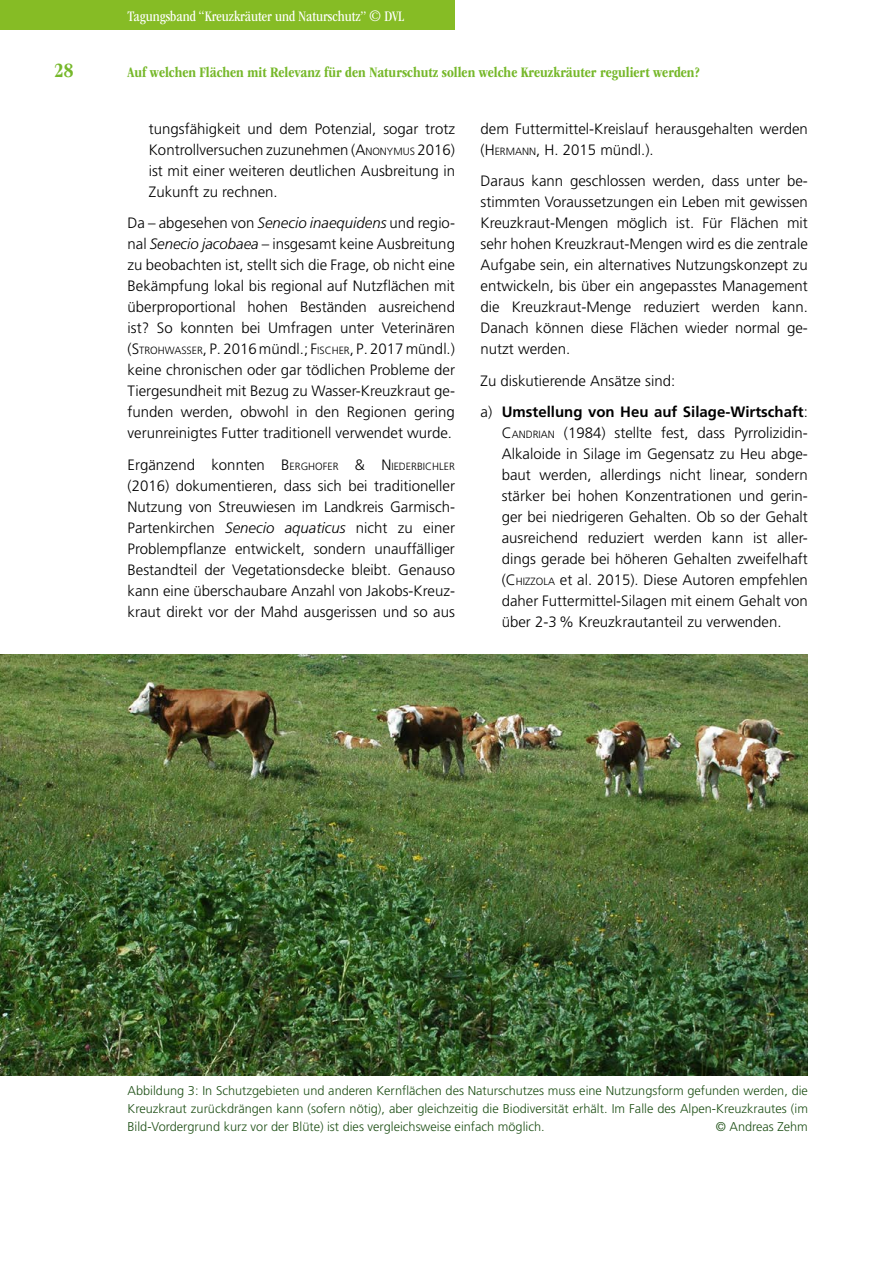
<style>
.page{position:relative;width:893px;height:1263px;background:#fff}
.page>*{position:absolute;margin:0;border:0;box-sizing:border-box;transform-origin:0 0}
.t1{font:700 condensed 21px "ITC Garamond Std";color:#76b82a}
.LT_2-Sp{font:300 15px/21px "Frutiger LT Std";color:#000;text-align:justify}
.LT_2-Sp_Einzug{font:300 15px/21px "Frutiger LT Std";color:#000;text-align:justify}
.t2{font:700 condensed 15px "ITC Garamond Std";color:#76b82a}
.t3{font:condensed 15px "ITC Garamond Std";color:#fff}
.t4{font:300 12.75px/18px "Frutiger LT Std";color:#205118;text-align:justify}
.LT_2-Sp-2{font:300 10.5px "Frutiger LT Std";color:#000}
.s1{font-style:inherit}
.s2{font-size:10.5px}
.s3{font-style:italic}
.s4{font-size:15px}
.s5{font-weight:700}
</style>
<div class="page">
<div style="left:0;top:0;width:455px;height:30px;background:#86bc25"></div>
<img style="left:0;top:655px;width:808px;height:421px">
<p class="t3" style="left:128px;top:8px;width:278px">Tagungsband “Kreuzkräuter und Naturschutz” © DVL</p>
<h1 class="t1" style="left:54px;top:58px;width:21px">28</h1>
<p class="t2" style="left:128px;top:63px;width:573px">Auf welchen Flächen mit Relevanz für den Naturschutz sollen welche Kreuzkräuter reguliert werden?</p>
<p class="LT_2-Sp_Einzug" style="left:149px;top:118px;width:308px">tungsfähigkeit und dem Potenzial, sogar trotz Kontrollversuchen zuzunehmen (<span class="s1">A</span><span class="s2">NONYMUS</span> 2016) ist mit einer weiteren deutlichen Ausbreitung in Zukunft zu rechnen.</p>
<p class="LT_2-Sp" style="left:128px;top:213px;width:329px">Da – abgesehen von <span class="s3">Senecio inaequidens</span> und regio&shy;nal <span class="s3">Senecio jacobaea</span> – insgesamt keine Ausbreitung zu beobachten ist, stellt sich die Frage, ob nicht eine Bekämpfung lokal bis regional auf Nutzflächen mit überproportional hohen Beständen ausreichend ist? So konnten bei Umfragen unter Veterinären (<span class="s1">S</span><span class="s2">TROHWASSER</span><span class="s1">, P</span>. 2016 mündl.; <span class="s1">F</span><span class="s2">ISCHER</span><span class="s1">, P</span>. 2017 mündl.) keine chronischen oder gar tödlichen Probleme der Tiergesundheit mit Bezug zu Wasser-Kreuzkraut ge&shy;funden werden, obwohl in den Regionen gering verunreinigtes Futter traditionell verwendet wurde.</p>
<p class="LT_2-Sp-2" style="left:128px;top:460px;width:329px"><span class="s4">Ergänzend konnten</span> <span class="s4">B</span> ERGHOFER <span class="s4">&amp; N</span> IEDERBICHLER</p>
<p class="LT_2-Sp" style="left:128px;top:475px;width:329px">(2016) dokumentieren, dass sich bei traditioneller Nutzung von Streuwiesen im Landkreis Garmisch-Partenkirchen <span class="s3">Senecio aquaticus</span> nicht zu einer Problempflanze entwickelt, sondern unauffälliger Bestandteil der Vegetationsdecke bleibt. Genauso kann eine überschaubare Anzahl von Jakobs-Kreuz&shy;kraut direkt vor der Mahd ausgerissen und so aus</p>
<p class="LT_2-Sp" style="left:480px;top:118px;width:329px">dem Futtermittel-Kreislauf herausgehalten werden (<span class="s1">H</span> <span class="s2">ERMANN</span><span class="s1">, H</span> . 2015 mündl.).</p>
<p class="LT_2-Sp" style="left:480px;top:171px;width:329px">Daraus kann geschlossen werden, dass unter be&shy;stimmten Voraussetzungen ein Leben mit gewissen Kreuzkraut-Mengen möglich ist. Für Flächen mit sehr hohen Kreuzkraut-Mengen wird es die zentrale Aufgabe sein, ein alternatives Nutzungskonzept zu entwickeln, bis über ein angepasstes Management die Kreuzkraut-Menge reduziert werden kann.<br>Danach können diese Flächen wieder normal ge&shy;nutzt werden.</p>
<p class="LT_2-Sp" style="left:480px;top:370px;width:196px">Zu diskutierende Ansätze sind:</p>
<p class="LT_2-Sp_Einzug" style="left:502px;top:402px;width:308px;text-indent:-21px">a) <span class="s5">Umstellung von Heu auf Silage-Wirtschaft</span>:<br><span class="s1">C</span> <span class="s2">ANDRIAN</span> (1984) stellte fest, dass Pyrrolizidin-Alkaloide in Silage im Gegensatz zu Heu abge&shy;baut werden, allerdings nicht linear, sondern stärker bei hohen Konzentrationen und gerin&shy;ger bei niedrigeren Gehalten. Ob so der Gehalt ausreichend reduziert werden kann ist aller&shy;dings gerade bei höheren Gehalten zweifelhaft (<span class="s1">C</span> <span class="s2">HIZZOLA</span> et al. 2015). Diese Autoren empfehlen daher Futtermittel-Silagen mit einem Gehalt von über 2-3 % Kreuzkrautanteil zu verwenden.</p>
<p class="t4" style="left:128px;top:1082px;width:682px">Abbildung 3: In Schutzgebieten und anderen Kernflächen des Naturschutzes muss eine Nutzungsform gefunden werden, die Kreuzkraut zurückdrängen kann (sofern nötig), aber gleichzeitig die Biodiversität erhält. Im Falle des Alpen-Kreuzkrautes (im Bild-Vordergrund kurz vor der Blüte) ist dies vergleichsweise einfach möglich.</p>
<p class="t4" style="left:716px;top:1118px;width:94px">© Andreas Zehm</p>
</div>
